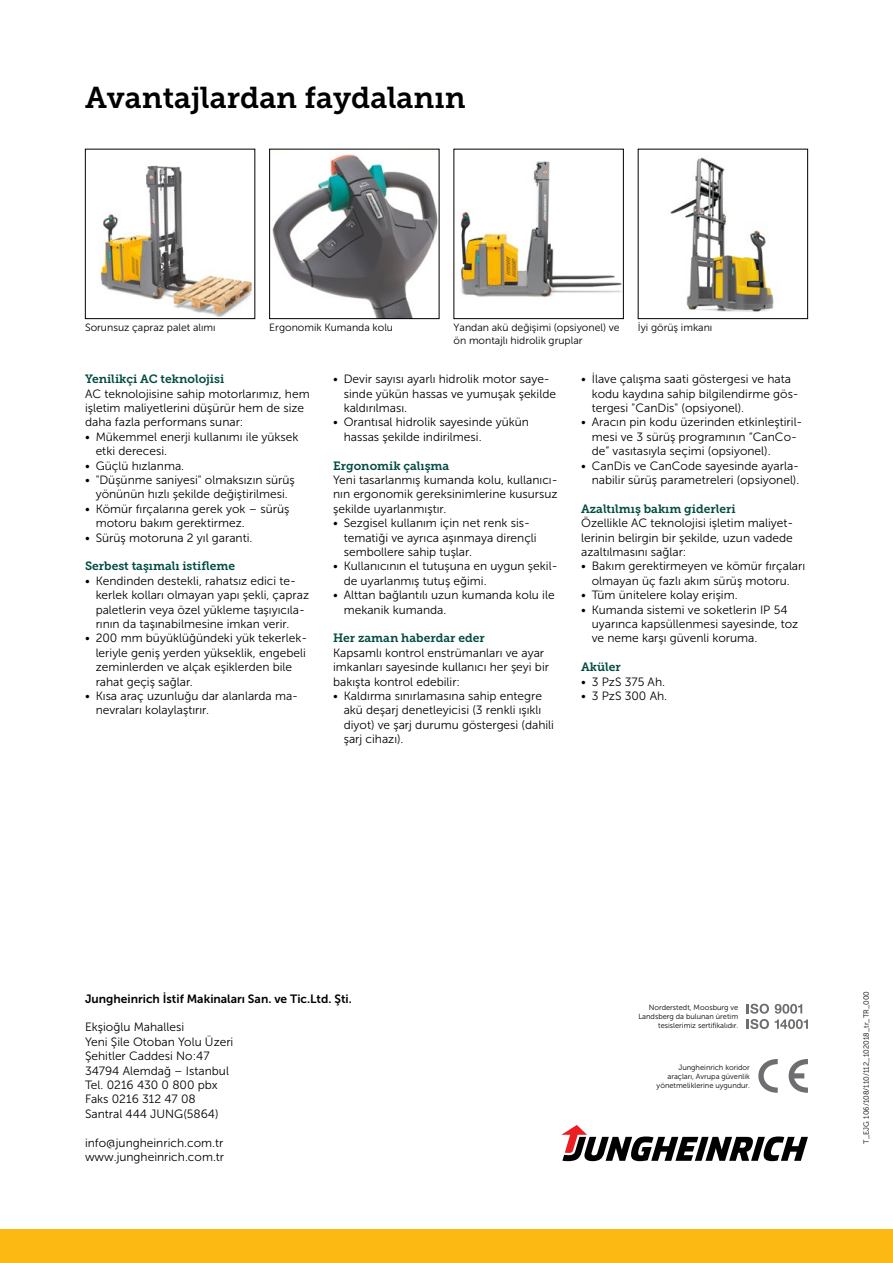
<style>
.page{position:relative;width:893px;height:1263px;background:#fff}
.page>*{position:absolute;margin:0;border:0;box-sizing:border-box;transform-origin:0 0}
.t1{font:30px "Museo JH Slab 700";color:#000}
.t2{font:12px/14.4px "Museo JH Sans 300";color:#000}
.t3{font:12px "Museo JH Slab 700";color:#004b41}
.t4{font:12px "Museo JH Sans 700";color:#000}
.t5{font:10.5px/12.8px "Museo JH Sans 300";color:#000}
.t6{font:7.5px/9px "Museo JH Sans 300";color:#000;text-align:right}
</style>
<div class="page">
<div style="left:0;top:1229px;width:893px;height:34px;background:#fdb913"></div>
<svg style="left:561px;top:1125px;width:247px;height:36px"></svg>
<img style="left:100px;top:165px;width:153px;height:152px">
<div style="left:85px;top:149px;width:170px;height:170px;border:1px solid #000"></div>
<img style="left:272px;top:154px;width:165px;height:163px">
<div style="left:269px;top:149px;width:170px;height:170px;border:1px solid #000"></div>
<img style="left:460px;top:161px;width:162px;height:136px">
<div style="left:454px;top:149px;width:170px;height:170px;border:1px solid #000"></div>
<img style="left:670px;top:157px;width:104px;height:155px">
<div style="left:638px;top:149px;width:170px;height:170px;border:1px solid #000"></div>
<svg style="left:758px;top:1059px;width:50px;height:34px"></svg>
<svg style="left:747px;top:1004px;width:22px;height:25px"></svg>
<svg style="left:775px;top:1004px;width:33px;height:25px"></svg>
<h1 class="t1" style="left:85px;top:80px;width:382px">Avantajlardan faydalanın</h1>
<p class="t5" style="left:85px;top:321px;width:132px">Sorunsuz çapraz palet alımı</p>
<p class="t5" style="left:269px;top:321px;width:125px">Ergonomik Kumanda kolu</p>
<p class="t5" style="left:454px;top:321px;width:168px">Yandan akü değişimi (opsiyonel) ve ön montajlı hidrolik gruplar</p>
<p class="t5" style="left:638px;top:321px;width:76px">İyi görüş imkanı</p>
<p class="t3" style="left:85px;top:372px;width:141px">Yenilikçi AC teknolojisi</p>
<p class="t2" style="left:85px;top:386px;width:226px">AC teknolojisine sahip motorlarımız, hem işletim maliyetlerini düşürür hem de size daha fazla performans sunar:</p>
<p class="t2" style="left:96px;top:430px;width:204px;text-indent:-11px">• Mükemmel enerji kullanımı ile yüksek etki derecesi.</p>
<p class="t2" style="left:85px;top:458px;width:101px">• Güçlü hızlanma.</p>
<p class="t2" style="left:85px;top:473px;width:211px;text-align:center">• "Düşünme saniyesi" olmaksızın sürüş yönünün hızlı şekilde değiştirilmesi.</p>
<p class="t2" style="left:96px;top:502px;width:195px;text-indent:-11px">• Kömür fırçalarına gerek yok – sürüş motoru bakım gerektirmez.</p>
<p class="t2" style="left:85px;top:530px;width:169px">• Sürüş motoruna 2 yıl garanti.</p>
<p class="t3" style="left:85px;top:559px;width:151px">Serbest taşımalı istifleme</p>
<p class="t2" style="left:96px;top:574px;width:215px;text-indent:-11px">• Kendinden destekli, rahatsız edici te&shy;kerlek kolları olmayan yapı şekli, çapraz paletlerin veya özel yükleme taşıyıcıla&shy;rının da taşınabilmesine imkan verir.</p>
<p class="t2" style="left:96px;top:631px;width:213px;text-indent:-11px">• 200 mm büyüklüğündeki yük tekerlek&shy;leriyle geniş yerden yükseklik, engebeli zeminlerden ve alçak eşiklerden bile rahat geçiş sağlar.</p>
<p class="t2" style="left:96px;top:689px;width:204px;text-indent:-11px">• Kısa araç uzunluğu dar alanlarda ma&shy;nevraları kolaylaştırır.</p>
<p class="t2" style="left:592px;top:372px;width:209px;text-indent:-11px">• İlave çalışma saati göstergesi ve hata kodu kaydına sahip bilgilendirme gös&shy;tergesi "CanDis" (opsiyonel).</p>
<p class="t2" style="left:592px;top:415px;width:212px;text-indent:-11px">• Aracın pin kodu üzerinden etkinleştiril&shy;mesi ve 3 sürüş programının “CanCo&shy;de” vasıtasıyla seçimi (opsiyonel).</p>
<p class="t2" style="left:581px;top:458px;width:220px;text-align:right">• CanDis ve CanCode sayesinde ayarla&shy;nabilir sürüş parametreleri (opsiyonel).</p>
<p class="t3" style="left:581px;top:502px;width:156px">Azaltılmış bakım giderleri</p>
<p class="t2" style="left:581px;top:516px;width:214px;text-align:justify">Özellikle AC teknolojisi işletim maliyet&shy;lerinin belirgin bir şekilde, uzun vadede azaltılmasını sağlar:</p>
<p class="t2" style="left:581px;top:559px;width:226px;text-align:center">• Bakım gerektirmeyen ve kömür fırçaları olmayan üç fazlı akım sürüş motoru.</p>
<p class="t2" style="left:581px;top:588px;width:158px">• Tüm ünitelere kolay erişim.</p>
<p class="t2" style="left:592px;top:602px;width:208px;text-indent:-11px">• Kumanda sistemi ve soketlerin IP 54 uyarınca kapsüllenmesi sayesinde, toz ve neme karşı güvenli koruma.</p>
<p class="t3" style="left:581px;top:660px;width:41px">Aküler</p>
<p class="t2" style="left:581px;top:674px;width:85px">• 3 PzS 375 Ah.</p>
<p class="t2" style="left:581px;top:689px;width:88px">• 3 PzS 300 Ah.</p>
<p class="t2" style="left:344px;top:372px;width:214px;text-indent:-11px">• Devir sayısı ayarlı hidrolik motor saye&shy;sinde yükün hassas ve yumuşak şekilde kaldırılması.</p>
<p class="t2" style="left:344px;top:415px;width:187px;text-indent:-11px">• Orantısal hidrolik sayesinde yükün hassas şekilde indirilmesi.</p>
<p class="t3" style="left:333px;top:459px;width:118px">Ergonomik çalışma</p>
<p class="t2" style="left:333px;top:473px;width:226px;text-align:justify">Yeni tasarlanmış kumanda kolu, kullanıcı&shy;nın ergonomik gereksinimlerine kusursuz şekilde uyarlanmıştır.</p>
<p class="t2" style="left:344px;top:516px;width:194px;text-indent:-11px">• Sezgisel kullanım için net renk sis&shy;tematiği ve ayrıca aşınmaya dirençli sembollere sahip tuşlar.</p>
<p class="t2" style="left:344px;top:559px;width:215px;text-indent:-11px">• Kullanıcının el tutuşuna en uygun şekil&shy;de uyarlanmış tutuş eğimi.</p>
<p class="t2" style="left:344px;top:588px;width:212px;text-indent:-11px">• Alttan bağlantılı uzun kumanda kolu ile mekanik kumanda.</p>
<p class="t3" style="left:333px;top:631px;width:153px">Her zaman haberdar eder</p>
<p class="t2" style="left:333px;top:646px;width:217px">Kapsamlı kontrol enstrümanları ve ayar imkanları sayesinde kullanıcı her şeyi bir bakışta kontrol edebilir:</p>
<p class="t2" style="left:344px;top:689px;width:212px;text-indent:-11px">• Kaldırma sınırlamasına sahip entegre akü deşarj denetleyicisi (3 renkli ışıklı diyot) ve şarj durumu göstergesi (dahili şarj cihazı).</p>
<p class="t4" style="left:85px;top:992px;width:268px">Jungheinrich İstif Makinaları San. ve Tic.Ltd. Şti.</p>
<p class="t2" style="left:85px;top:1020px;width:150px">Ekşioğlu Mahallesi<br>Yeni Şile Otoban Yolu Üzeri<br>Şehitler Caddesi No:47<br>34794 Alemdağ – Istanbul<br>Tel. 0216 430 0 800 pbx<br>Faks 0216 312 47 08<br>Santral 444 JUNG(5864)</p>
<p class="t2" style="left:85px;top:1135px;width:141px">info@jungheinrich.com.tr www.jungheinrich.com.tr</p>
<p class="t6" style="left:638px;top:1003px;width:101px">Norderstedt, Moosburg ve<br>Landsberg da bulunan üretim tesislerimiz sertifikalıdır.</p>
<p class="t6" style="left:657px;top:1063px;width:95px">Jungheinrich koridor araçları, Avrupa güvenlik yönetmeliklerine uygundur.</p>
<p class="t6" style="left:862px;top:1143px;width:154px;rotate:-90deg">T_EJG 106/108/110/112_102018_tr_TR_000</p>
</div>
